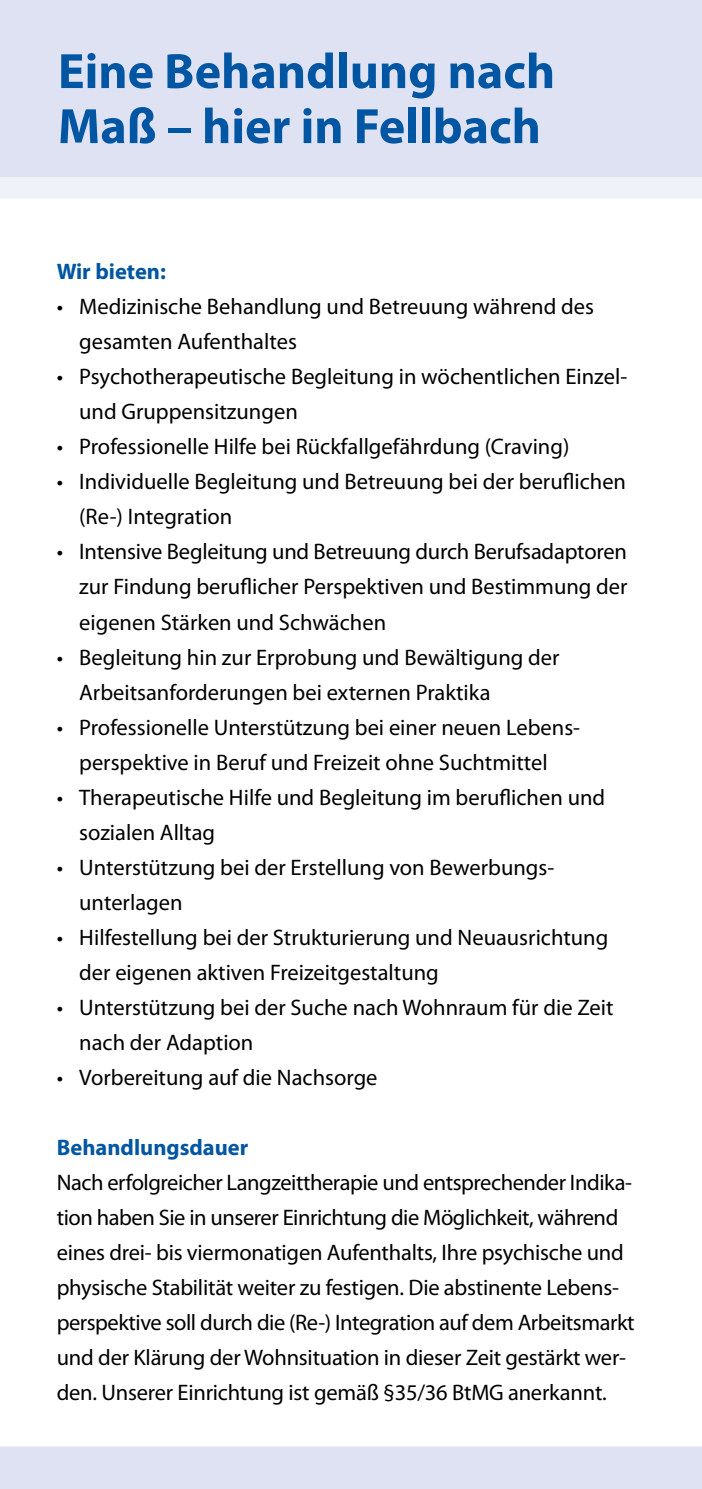
<style>
.page{position:relative;width:702px;height:1489px;background:#fff}
.page>*{position:absolute;margin:0;border:0;box-sizing:border-box;transform-origin:0 0}
.t1{font:700 50px/55px "Myriad Pro";color:#0056a2}
.t2{font:22.5px/35px "Myriad Pro";color:#000}
.t3{font:700 22.5px "Myriad Pro";color:#0056a2}
</style>
<div class="page">
<div style="left:0;top:1446px;width:702px;height:42px;background:#dee2f3"></div>
<div style="left:0;top:177px;width:702px;height:21px;background:#f0f2fa"></div>
<div style="left:0;top:0;width:702px;height:177px;background:#dee2f3"></div>
<h1 class="t1" style="left:58px;top:42px;width:499px">Eine Behandlung nach<br>Maß – hier in Fellbach</h1>
<p class="t3" style="left:57px;top:257px;width:111px">Wir bieten:</p>
<p class="t2" style="left:79px;top:289px;width:516px;text-indent:-22px">• Medizinische Behandlung und Betreuung während des gesamten Aufenthaltes</p>
<p class="t2" style="left:79px;top:359px;width:549px;text-indent:-22px">• Psychotherapeutische Begleitung in wöchentlichen Einzel&shy;und Gruppensitzungen</p>
<p class="t2" style="left:57px;top:429px;width:514px">• Professionelle Hilfe bei Rückfallgefährdung (Craving)</p>
<p class="t2" style="left:79px;top:464px;width:548px;text-indent:-22px">• Individuelle Begleitung und Betreuung bei der beruflichen (Re-) Integration</p>
<p class="t2" style="left:79px;top:534px;width:550px;text-align:justify;text-indent:-22px">• Intensive Begleitung und Betreuung durch Berufsadaptoren zur Findung beruflicher Perspektiven und Bestimmung der eigenen Stärken und Schwächen</p>
<p class="t2" style="left:79px;top:639px;width:482px;text-indent:-22px">• Begleitung hin zur Erprobung und Bewältigung der<br>Arbeitsanforderungen bei externen Praktika</p>
<p class="t2" style="left:57px;top:709px;width:525px;text-align:center">• Professionelle Unterstützung bei einer neuen Lebens&shy;perspektive in Beruf und Freizeit ohne Suchtmittel</p>
<p class="t2" style="left:79px;top:779px;width:527px;text-indent:-22px">• Therapeutische Hilfe und Begleitung im beruflichen und sozialen Alltag</p>
<p class="t2" style="left:79px;top:849px;width:476px;text-indent:-22px">• Unterstützung bei der Erstellung von Bewerbungs&shy;unterlagen</p>
<p class="t2" style="left:79px;top:919px;width:530px;text-indent:-22px">• Hilfestellung bei der Strukturierung und Neuausrichtung der eigenen aktiven Freizeitgestaltung</p>
<p class="t2" style="left:79px;top:989px;width:536px;text-indent:-22px">• Unterstützung bei der Suche nach Wohnraum für die Zeit nach der Adaption</p>
<p class="t2" style="left:57px;top:1059px;width:322px">• Vorbereitung auf die Nachsorge</p>
<p class="t3" style="left:57px;top:1132px;width:193px">Behandlungsdauer</p>
<p class="t2" style="left:57px;top:1164px;width:579px">Nach erfolgreicher Langzeittherapie und entsprechender Indika&shy;tion haben Sie in unserer Einrichtung die Möglichkeit, während eines drei- bis viermonatigen Aufenthalts, Ihre psychische und physische Stabilität weiter zu festigen. Die abstinente Lebens&shy;perspektive soll durch die (Re-) Integration auf dem Arbeitsmarkt und der Klärung der Wohnsituation in dieser Zeit gestärkt wer&shy;den. Unserer Einrichtung ist gemäß §35/36 BtMG anerkannt.</p>
</div>
